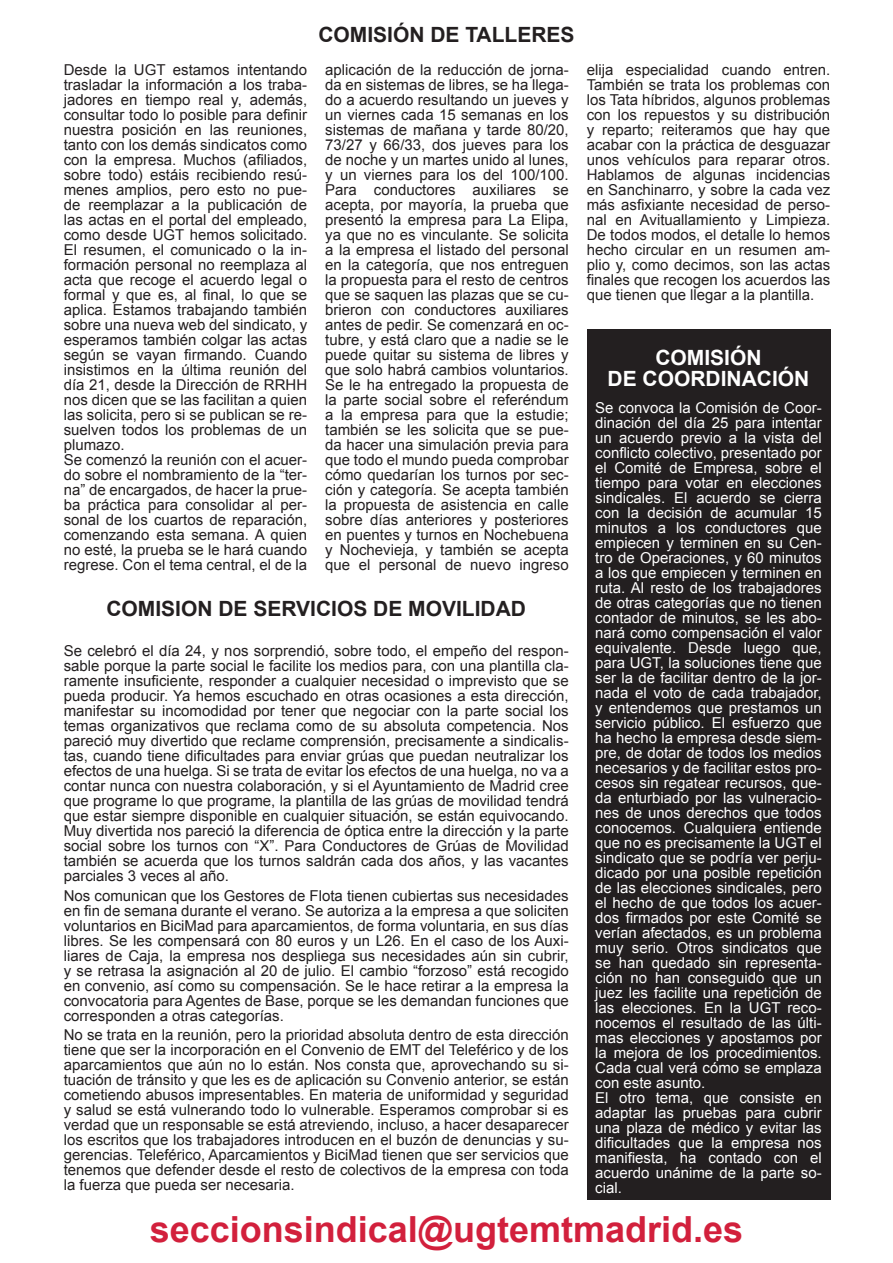
<style>
.page{position:relative;width:893px;height:1263px;background:#fff}
.page>*{position:absolute;margin:0;border:0;box-sizing:border-box;transform-origin:0 0}
.t1{font:700 36px "Arial";color:#d2203c}
.t2{font:700 21px "Arial";color:#231f20}
.t3{font:700 21px "Arial";color:#fff}
.t4{font:15px/15px "Arial";color:#231f20;text-align:justify}
.t5{font:15px/15px "Arial";color:#fff;text-align:justify}
</style>
<div class="page">
<div style="left:587px;top:329px;width:243px;height:870px;background:#231f20"></div>
<p class="t2" style="left:318px;top:20px;width:258px">COMISIÓN DE TALLERES</p>
<p class="t4" style="left:64px;top:63px;width:245px">Desde la UGT estamos intentando trasladar la información a los traba&shy;jadores en tiempo real y, además, consultar todo lo posible para definir nuestra posición en las reuniones, tanto con los demás sindicatos como con la empresa. Muchos (afiliados, sobre todo) estáis recibiendo resú&shy;menes amplios, pero esto no pue&shy;de reemplazar a la publicación de las actas en el portal del empleado, como desde UGT hemos solicitado.<br>El resumen, el comunicado o la in&shy;formación personal no reemplaza al acta que recoge el acuerdo legal o formal y que es, al final, lo que se aplica. Estamos trabajando también sobre una nueva web del sindicato, y esperamos también colgar las actas según se vayan firmando. Cuando insistimos en la última reunión del día 21, desde la Dirección de RRHH nos dicen que se las facilitan a quien las solicita, pero si se publican se re&shy;suelven todos los problemas de un plumazo.</p>
<p class="t4" style="left:64px;top:453px;width:245px">Se comenzó la reunión con el acuer&shy;do sobre el nombramiento de la “ter&shy;na” de encargados, de hacer la prue&shy;ba práctica para consolidar al per&shy;sonal de los cuartos de reparación, comenzando esta semana. A quien no esté, la prueba se le hará cuando regrese. Con el tema central, el de la</p>
<p class="t4" style="left:325px;top:63px;width:245px">aplicación de la reducción de jorna&shy;da en sistemas de libres, se ha llega&shy;do a acuerdo resultando un jueves y un viernes cada 15 semanas en los sistemas de mañana y tarde 80/20, 73/27 y 66/33, dos jueves para los de noche y un martes unido al lunes, y un viernes para los del 100/100.<br>Para conductores auxiliares se acepta, por mayoría, la prueba que presentó la empresa para La Elipa, ya que no es vinculante. Se solicita a la empresa el listado del personal en la categoría, que nos entreguen la propuesta para el resto de centros que se saquen las plazas que se cu&shy;brieron con conductores auxiliares antes de pedir. Se comenzará en oc&shy;tubre, y está claro que a nadie se le puede quitar su sistema de libres y que solo habrá cambios voluntarios.<br>Se le ha entregado la propuesta de la parte social sobre el referéndum a la empresa para que la estudie; también se les solicita que se pue&shy;da hacer una simulación previa para que todo el mundo pueda comprobar cómo quedarían los turnos por sec&shy;ción y categoría. Se acepta también la propuesta de asistencia en calle sobre días anteriores y posteriores en puentes y turnos en Nochebuena y Nochevieja, y también se acepta que el personal de nuevo ingreso</p>
<p class="t4" style="left:587px;top:63px;width:245px">elija especialidad cuando entren.<br>También se trata los problemas con los Tata híbridos, algunos problemas con los repuestos y su distribución y reparto; reiteramos que hay que acabar con la práctica de desguazar unos vehículos para reparar otros.<br>Hablamos de algunas incidencias en Sanchinarro, y sobre la cada vez más asfixiante necesidad de perso&shy;nal en Avituallamiento y Limpieza.<br>De todos modos, el detalle lo hemos hecho circular en un resumen am&shy;plio y, como decimos, son las actas finales que recogen los acuerdos las que tienen que llegar a la plantilla.</p>
<p class="t3" style="left:655px;top:344px;width:108px">COMISIÓN</p>
<p class="t3" style="left:608px;top:365px;width:203px">DE COORDINACIÓN</p>
<p class="t5" style="left:595px;top:401px;width:228px">Se convoca la Comisión de Coor&shy;dinación del día 25 para intentar un acuerdo previo a la vista del conflicto colectivo, presentado por el Comité de Empresa, sobre el tiempo para votar en elecciones sindicales. El acuerdo se cierra con la decisión de acumular 15 minutos a los conductores que empiecen y terminen en su Cen&shy;tro de Operaciones, y 60 minutos a los que empiecen y terminen en ruta. Al resto de los trabajadores de otras categorías que no tienen contador de minutos, se les abo&shy;nará como compensación el valor equivalente. Desde luego que, para UGT, la soluciones tiene que ser la de facilitar dentro de la jor&shy;nada el voto de cada trabajador, y entendemos que prestamos un servicio público. El esfuerzo que ha hecho la empresa desde siem&shy;pre, de dotar de todos los medios necesarios y de facilitar estos pro&shy;cesos sin regatear recursos, que&shy;da enturbiado por las vulneracio&shy;nes de unos derechos que todos conocemos. Cualquiera entiende que no es precisamente la UGT el sindicato que se podría ver perju&shy;dicado por una posible repetición de las elecciones sindicales, pero el hecho de que todos los acuer&shy;dos firmados por este Comité se verían afectados, es un problema muy serio. Otros sindicatos que se han quedado sin representa&shy;ción no han conseguido que un juez les facilite una repetición de las elecciones. En la UGT reco&shy;nocemos el resultado de las últi&shy;mas elecciones y apostamos por la mejora de los procedimientos.<br>Cada cual verá cómo se emplaza con este asunto.</p>
<p class="t5" style="left:595px;top:1091px;width:228px">El otro tema, que consiste en adaptar las pruebas para cubrir una plaza de médico y evitar las dificultades que la empresa nos manifiesta, ha contado con el acuerdo unánime de la parte so&shy;cial.</p>
<p class="t2" style="left:106px;top:595px;width:421px">COMISION DE SERVICIOS DE MOVILIDAD</p>
<p class="t4" style="left:64px;top:644px;width:506px">Se celebró el día 24, y nos sorprendió, sobre todo, el empeño del respon&shy;sable porque la parte social le facilite los medios para, con una plantilla cla&shy;ramente insuficiente, responder a cualquier necesidad o imprevisto que se pueda producir. Ya hemos escuchado en otras ocasiones a esta dirección, manifestar su incomodidad por tener que negociar con la parte social los temas organizativos que reclama como de su absoluta competencia. Nos pareció muy divertido que reclame comprensión, precisamente a sindicalis&shy;tas, cuando tiene dificultades para enviar grúas que puedan neutralizar los efectos de una huelga. Si se trata de evitar los efectos de una huelga, no va a contar nunca con nuestra colaboración, y si el Ayuntamiento de Madrid cree que programe lo que programe, la plantilla de las grúas de movilidad tendrá que estar siempre disponible en cualquier situación, se están equivocando.<br>Muy divertida nos pareció la diferencia de óptica entre la dirección y la parte social sobre los turnos con “X”. Para Conductores de Grúas de Movilidad también se acuerda que los turnos saldrán cada dos años, y las vacantes parciales 3 veces al año.</p>
<p class="t4" style="left:64px;top:888px;width:506px">Nos comunican que los Gestores de Flota tienen cubiertas sus necesidades en fin de semana durante el verano. Se autoriza a la empresa a que soliciten voluntarios en BiciMad para aparcamientos, de forma voluntaria, en sus días libres. Se les compensará con 80 euros y un L26. En el caso de los Auxi&shy;liares de Caja, la empresa nos despliega sus necesidades aún sin cubrir, y se retrasa la asignación al 20 de julio. El cambio “forzoso” está recogido en convenio, así como su compensación. Se le hace retirar a la empresa la convocatoria para Agentes de Base, porque se les demandan funciones que corresponden a otras categorías.</p>
<p class="t4" style="left:64px;top:1027px;width:506px">No se trata en la reunión, pero la prioridad absoluta dentro de esta dirección tiene que ser la incorporación en el Convenio de EMT del Teleférico y de los aparcamientos que aún no lo están. Nos consta que, aprovechando su si&shy;tuación de tránsito y que les es de aplicación su Convenio anterior, se están cometiendo abusos impresentables. En materia de uniformidad y seguridad y salud se está vulnerando todo lo vulnerable. Esperamos comprobar si es verdad que un responsable se está atreviendo, incluso, a hacer desaparecer los escritos que los trabajadores introducen en el buzón de denuncias y su&shy;gerencias. Teleférico, Aparcamientos y BiciMad tienen que ser servicios que tenemos que defender desde el resto de colectivos de la empresa con toda la fuerza que pueda ser necesaria.</p>
<p class="t1" style="left:150px;top:1206px;width:595px">seccionsindical@ugtemtmadrid.es</p>
</div>
